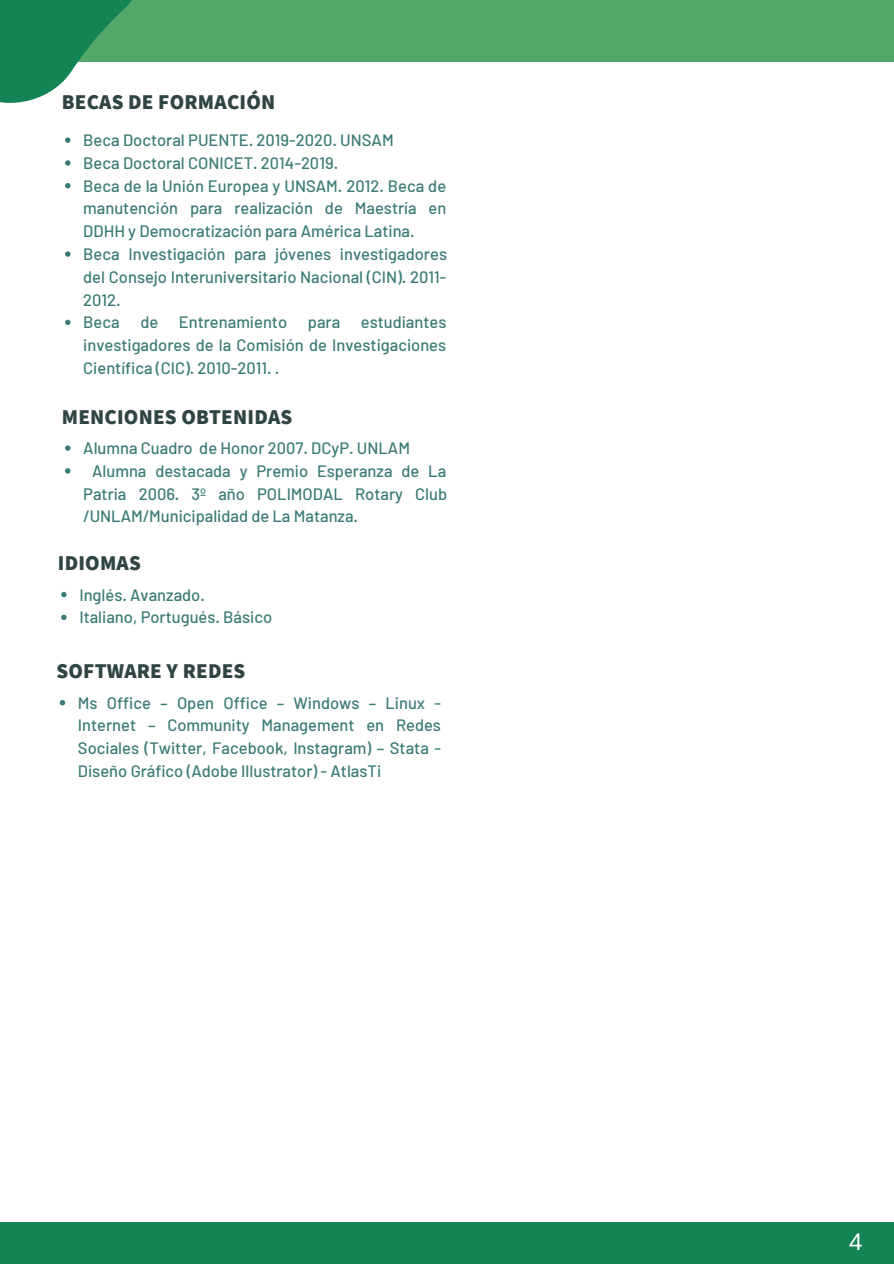
<style>
.page{position:relative;width:894px;height:1264px;background:#fff}
.page>*{position:absolute;margin:0;border:0;box-sizing:border-box;transform-origin:0 0}
.t1{font:24px "Arimo";color:#fff}
.t2{font:800 21px "Assistant";letter-spacing:.01em;color:#304543}
.t3{font:500 16.5px/22.8px "Barlow";color:#3b7b75}
</style>
<div class="page">
<div style="left:37px;top:0;width:856px;height:62px;background:#53a76b"></div>
<div style="left:0;top:1222px;width:893px;height:41px;background:#148456"></div>
<svg style="left:0;top:0;width:132px;height:103px"></svg>
<svg style="left:65px;top:137px;width:5px;height:6px"></svg>
<svg style="left:65px;top:160px;width:5px;height:6px"></svg>
<svg style="left:65px;top:183px;width:5px;height:5px"></svg>
<svg style="left:65px;top:251px;width:5px;height:6px"></svg>
<svg style="left:65px;top:320px;width:5px;height:5px"></svg>
<svg style="left:65px;top:445px;width:5px;height:6px"></svg>
<svg style="left:65px;top:468px;width:5px;height:5px"></svg>
<svg style="left:61px;top:592px;width:6px;height:5px"></svg>
<svg style="left:61px;top:614px;width:6px;height:6px"></svg>
<svg style="left:60px;top:700px;width:5px;height:5px"></svg>
<p class="t2" style="left:62px;top:88px;width:215px">BECAS DE FORMACIÓN</p>
<p class="t3" style="left:83px;top:128px;width:365px">Beca Doctoral PUENTE. 2019-2020. UNSAM<br>Beca Doctoral CONICET. 2014-2019.<br>Beca de la Unión Europea y UNSAM. 2012. Beca de manutención para realización de Maestría en DDHH y Democratización para América Latina.<br>Beca Investigación para jóvenes investigadores del Consejo Interuniversitario Nacional (CIN). 2011- 2012.<br>Beca</p>
<p class="t3" style="left:83px;top:310px;width:364px;text-align:justify;text-indent:277px">estudiantes investigadores de la Comisión de Investigaciones Científica (CIC). 2010-2011. .</p>
<p class="t3" style="left:140px;top:310px;width:19px">de</p>
<p class="t3" style="left:179px;top:310px;width:110px">Entrenamiento</p>
<p class="t3" style="left:308px;top:310px;width:34px">para</p>
<p class="t2" style="left:62px;top:402px;width:232px">MENCIONES OBTENIDAS</p>
<p class="t3" style="left:83px;top:436px;width:328px">Alumna Cuadro de Honor 2007. DCyP. UNLAM</p>
<p class="t3" style="left:92px;top:459px;width:355px">Alumna destacada y Premio Esperanza de La</p>
<p class="t3" style="left:83px;top:481px;width:365px">Patria 2006. 3º año POLIMODAL Rotary Club</p>
<p class="t3" style="left:83px;top:504px;width:276px">/UNLAM/Municipalidad de La Matanza.</p>
<p class="t2" style="left:58px;top:548px;width:84px">IDIOMAS</p>
<p class="t3" style="left:79px;top:582px;width:194px">Inglés. Avanzado.<br>Italiano, Portugués. Básico</p>
<p class="t2" style="left:56px;top:657px;width:190px">SOFTWARE Y REDES</p>
<p class="t3" style="left:78px;top:690px;width:364px;text-align:justify">Ms Office – Open Office – Windows – Linux - Internet – Community Management en Redes Sociales (Twitter, Facebook, Instagram) – Stata - Diseño Gráfico (Adobe Illustrator) - AtlasTi</p>
<h1 class="t1" style="left:848px;top:1228px;width:15px">4</h1>
</div>
